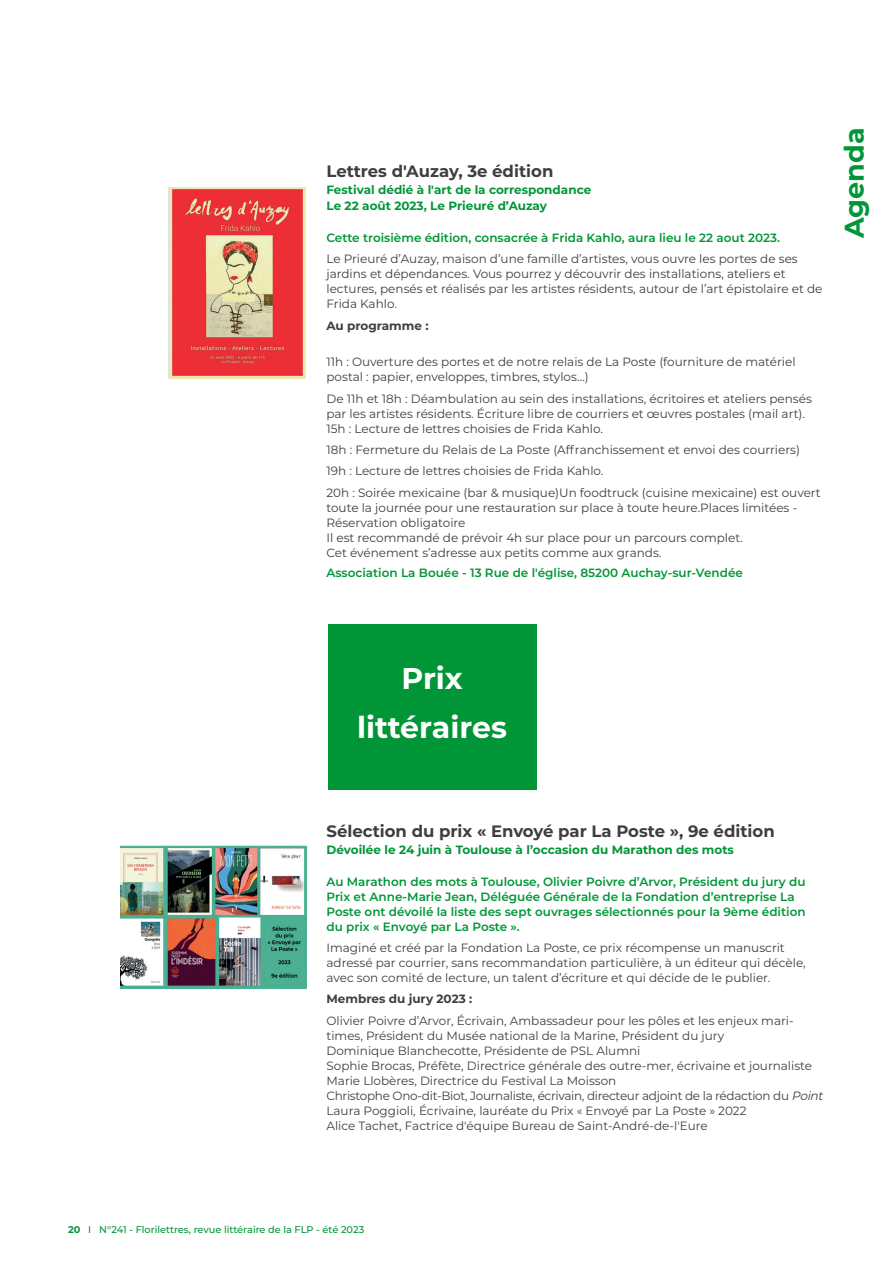
<style>
.page{position:relative;width:893px;height:1263px;background:#fff}
.page>*{position:absolute;margin:0;border:0;box-sizing:border-box;transform-origin:0 0}
.TITRE2_agenda{font:700 30px "Montserrat";color:#fff}
.PAGE_EN_COURS_rubriq{font:700 27px "Montserrat";color:#009638}
.TITRE3_agenda{font:700 16.5px "Montserrat";color:#3e3e3f}
.TITRE3_agenda-2{font:12px/15px "Montserrat";color:#3e3e3f}
.TITRE3_agenda-3{font:600 12px/15px "Montserrat";color:#009638}
.TITRE3_agenda-4{font:700 12px/16.5px "Montserrat";color:#009638}
.TITRE3_agenda-5{font:700 12px "Montserrat";color:#3e3e3f}
.t1{font:500 9.75px "Montserrat";color:#009638}
.s1{font-weight:600;color:#009638}
.s2{font-weight:700}
.s3{font-style:italic}
</style>
<div class="page">
<img style="left:121px;top:846px;width:185px;height:142px">
<div style="left:168px;top:187px;width:138px;height:191px;background:#ece9b2"></div>
<img style="left:170px;top:188px;width:134px;height:190px">
<div style="left:328px;top:624px;width:208px;height:166px;background:#009638"></div>
<p class="TITRE3_agenda" style="left:326px;top:159px;width:228px">Lettres d'Auzay, 3e édition</p>
<p class="TITRE3_agenda-4" style="left:326px;top:180px;width:266px">Festival dédié à l'art de la correspondance<br>Le 22 août 2023, Le Prieuré d’Auzay</p>
<p class="TITRE3_agenda-2" style="left:326px;top:227px;width:473px;line-height:21.5px"><span class="s1">Cette troisième édition, consacrée à Frida Kahlo, aura lieu le 22 aout 2023.<br></span>Le Prieuré d’Auzay, maison d’une famille d’artistes, vous ouvre les portes de ses</p>
<p class="TITRE3_agenda-2" style="left:326px;top:266px;width:498px">jardins et dépendances. Vous pourrez y découvrir des installations, ateliers et lectures, pensés et réalisés par les artistes résidents, autour de l’art épistolaire et de<br>Frida Kahlo.</p>
<p class="TITRE3_agenda-5" style="left:326px;top:317px;width:104px">Au programme :</p>
<p class="TITRE3_agenda-2" style="left:326px;top:354px;width:471px">11h : Ouverture des portes et de notre relais de La Poste (fourniture de matériel postal : papier, enveloppes, timbres, stylos…)</p>
<p class="TITRE3_agenda-2" style="left:326px;top:390px;width:487px">De 11h et 18h : Déambulation au sein des installations, écritoires et ateliers pensés par les artistes résidents. Écriture libre de courriers et œuvres postales (mail art).<br>15h : Lecture de lettres choisies de Frida Kahlo.</p>
<p class="TITRE3_agenda-2" style="left:326px;top:439px;width:496px;line-height:21.5px">18h : Fermeture du Relais de La Poste (Affranchissement et envoi des courriers)<br>19h : Lecture de lettres choisies de Frida Kahlo.<br>20h : Soirée mexicaine (bar &amp; musique)Un foodtruck (cuisine mexicaine) est ouvert</p>
<p class="TITRE3_agenda-2" style="left:326px;top:500px;width:472px">toute la journée pour une restauration sur place à toute heure.Places limitées - Réservation obligatoire<br>Il est recommandé de prévoir 4h sur place pour un parcours complet.<br>Cet événement s’adresse aux petits comme aux grands.</p>
<p class="TITRE3_agenda-3" style="left:326px;top:564px;width:418px">Association La Bouée - 13 Rue de l'église, 85200 Auchay-sur-Vendée</p>
<p class="PAGE_EN_COURS_rubriq" style="left:835px;top:238px;width:112px;rotate:-90deg">Agenda</p>
<p class="TITRE2_agenda" style="left:401px;top:656px;width:63px">Prix</p>
<p class="TITRE2_agenda" style="left:357px;top:706px;width:151px">littéraires</p>
<p class="TITRE3_agenda" style="left:326px;top:819px;width:450px">Sélection du prix « Envoyé par La Poste », 9e édition</p>
<p class="TITRE3_agenda-4" style="left:326px;top:840px;width:409px">Dévoilée le 24 juin à Toulouse à l’occasion du Marathon des mots</p>
<p class="TITRE3_agenda-3" style="left:326px;top:873px;width:481px">Au Marathon des mots à Toulouse, Olivier Poivre d’Arvor, Président du jury du Prix et Anne-Marie Jean, Déléguée Générale de la Fondation d’entreprise La Poste ont dévoilé la liste des sept ouvrages sélectionnés pour la 9ème édition du prix « Envoyé par La Poste ».</p>
<p class="TITRE3_agenda-2" style="left:326px;top:940px;width:481px">Imaginé et créé par la Fondation La Poste, ce prix récompense un manuscrit adressé par courrier, sans recommandation particulière, à un éditeur qui décèle, avec son comité de lecture, un talent d’écriture et qui décide de le publier.</p>
<p class="TITRE3_agenda-2" style="left:326px;top:988px;width:469px;line-height:21.5px"><span class="s2">Membres du jury 2023 :<br></span>Olivier Poivre d’Arvor, Écrivain, Ambassadeur pour les pôles et les enjeux mari-</p>
<p class="TITRE3_agenda-2" style="left:326px;top:1028px;width:501px">times, Président du Musée national de la Marine, Président du jury<br>Dominique Blanchecotte, Présidente de PSL Alumni<br>Sophie Brocas, Préfète, Directrice générale des outre-mer, écrivaine et journaliste Marie Llobères, Directrice du Festival La Moisson<br>Christophe Ono-dit-Biot, Journaliste, écrivain, directeur adjoint de la rédaction du <span class="s3">Point </span>Laura Poggioli, Écrivaine, lauréate du Prix « Envoyé par La Poste » 2022<br>Alice Tachet, Factrice d'équipe Bureau de Saint-André-de-l'Eure</p>
<p class="t1" style="left:68px;top:1223px;width:298px"><span class="s2">20</span> I N°241 - Florilettres, revue littéraire de la FLP - été 2023</p>
</div>
